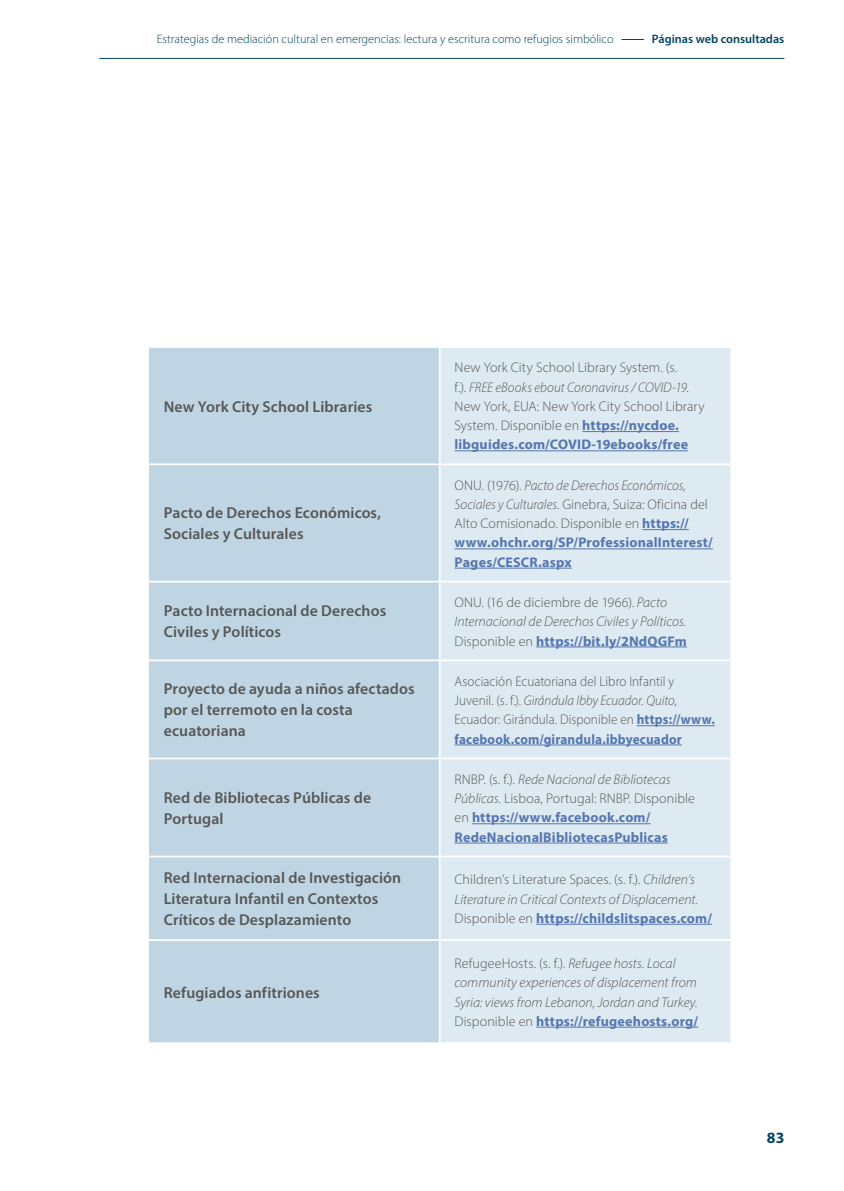
<style>
.page{position:relative;width:844px;height:1191px;background:#fff}
.page>*{position:absolute;margin:0;border:0;box-sizing:border-box;transform-origin:0 0}
.t1{font:600 15.75px/21px "Myriad Pro";letter-spacing:.005em;color:#575756}
.t2{font:700 15.75px "Myriad Pro";color:#004563}
.t3{font:italic 300 14px/19.2px "Myriad Pro";color:#575756}
.t4{font:300 14px/19.2px "Myriad Pro";letter-spacing:.005em;color:#575756}
.t5{font:300 14px/19.2px "Myriad Pro";letter-spacing:.005em;color:#575756;scale:.94 1}
.t6{font:700 14px/19.2px "Myriad Pro";letter-spacing:.015em;color:#5576af}
.t7{font:300 12.25px "Myriad Pro";color:#004563}
.t8{font:600 12.25px "Myriad Pro";color:#004563}
.s1{font-style:italic}
.s2{font-weight:700;color:#5576af}
.s3{font-style:normal}
.s4{font-weight:700;font-style:normal;color:#5576af}
.s5{font-weight:300;color:#575756}
.s6{font-weight:300;font-style:italic;color:#575756}
</style>
<div class="page">
<div style="left:149px;top:348px;width:289px;height:694px;background:#bfd5e3"></div>
<div style="left:440px;top:348px;width:290px;height:694px;background:#deeaf1"></div>
<hr style="left:439px;top:659px;width:291px;height:2px;background:#fff">
<hr style="left:149px;top:659px;width:290px;height:2px;background:#fff">
<hr style="left:149px;top:463px;width:290px;height:2px;background:#fff">
<hr style="left:439px;top:463px;width:291px;height:2px;background:#fff">
<hr style="left:149px;top:581px;width:290px;height:1px;background:#fff">
<hr style="left:439px;top:581px;width:291px;height:1px;background:#fff">
<hr style="left:149px;top:757px;width:290px;height:2px;background:#fff">
<hr style="left:439px;top:757px;width:291px;height:2px;background:#fff">
<hr style="left:149px;top:855px;width:290px;height:2px;background:#fff">
<hr style="left:439px;top:855px;width:291px;height:2px;background:#fff">
<hr style="left:149px;top:939px;width:290px;height:2px;background:#fff">
<hr style="left:439px;top:939px;width:291px;height:2px;background:#fff">
<hr style="left:582px;top:431px;width:96px;height:1px;background:#5576af">
<hr style="left:454px;top:450px;width:234px;height:1px;background:#5576af">
<hr style="left:642px;top:529px;width:46px;height:1px;background:#5576af">
<hr style="left:454px;top:548px;width:258px;height:1px;background:#5576af">
<hr style="left:454px;top:568px;width:117px;height:1px;background:#5576af">
<hr style="left:536px;top:646px;width:150px;height:1px;background:#5576af">
<hr style="left:636px;top:725px;width:78px;height:1px;background:#5576af">
<hr style="left:454px;top:744px;width:227px;height:1px;background:#5576af">
<hr style="left:472px;top:823px;width:178px;height:1px;background:#5576af">
<hr style="left:454px;top:842px;width:213px;height:1px;background:#5576af">
<hr style="left:536px;top:924px;width:175px;height:1px;background:#5576af">
<hr style="left:536px;top:1026px;width:162px;height:1px;background:#5576af">
<hr style="left:99px;top:58px;width:685px;height:1px;background:#004563">
<svg style="left:621px;top:39px;width:22px;height:1px"></svg>
<p class="t7" style="left:157px;top:32px;width:458px">Estrategias de mediación cultural en emergencias: lectura y escritura como refugios simbólico</p>
<p class="t8" style="left:651px;top:31px;width:134px">Páginas web consultadas</p>
<p class="t1" style="left:164px;top:395px;width:210px">New York City School Libraries</p>
<p class="t1" style="left:164px;top:502px;width:219px">Pacto de Derechos Económicos,<br>Sociales y Culturales</p>
<p class="t4" style="left:454px;top:358px;width:251px">New York City School Library System. (s.<br>f.). <span class="s1">FREE eBooks ebout Coronavirus / COVID-19</span>.<br>New York, EUA: New York City School Library System. Disponible en <span class="s2">https://nycdoe. libguides.com/COVID-19ebooks/free</span></p>
<p class="t4" style="left:454px;top:475px;width:260px">ONU. (1976). <span class="s1">Pacto de Derechos Económicos, Sociales y Culturales</span>. Ginebra, Suiza: Oficina del Alto Comisionado. Disponible en <span class="s2">https:// www.ohchr.org/SP/ProfessionalInterest/ Pages/CESCR.aspx</span></p>
<p class="t1" style="left:164px;top:600px;width:224px">Pacto Internacional de Derechos<br>Civiles y Políticos</p>
<p class="t3" style="left:454px;top:592px;width:234px"><span class="s3">ONU. (16 de diciembre de 1966).</span> Pacto<br>Internacional de Derechos Civiles y Políticos<span class="s3">.<br>Disponible en</span> <span class="s4">https://bit.ly/2NdQGFm</span></p>
<p class="t1" style="left:164px;top:678px;width:252px">Proyecto de ayuda a niños afectados por el terremoto en la costa ecuatoriana</p>
<p class="t5" style="left:454px;top:671px;width:278px">Asociación Ecuatoriana del Libro Infantil y Juvenil. (s. f.). <span class="s1">Girándula Ibby Ecuador. Quito</span>, Ecuador: Girándula. Disponible en <span class="s2">https://www. facebook.com/girandula.ibbyecuador</span></p>
<p class="t1" style="left:164px;top:786px;width:209px">Red de Bibliotecas Públicas de<br>Portugal</p>
<p class="t6" style="left:454px;top:769px;width:242px"><span class="s5">RNBP. (s. f.).</span> <span class="s6">Rede Nacional de Bibliotecas Públicas</span><span class="s5">. Lisboa, Portugal: RNBP. Disponible en</span> https://www.facebook.com/ RedeNacionalBibliotecasPublicas</p>
<p class="t1" style="left:164px;top:867px;width:239px">Red Internacional de Investigación<br>Literatura Infantil en Contextos<br>Críticos de Desplazamiento</p>
<p class="t3" style="left:454px;top:870px;width:259px"><span class="s3">Children’s Literature Spaces. (s. f.).</span> Children’s<br>Literature in Critical Contexts of Displacement<span class="s3">.<br>Disponible en</span> <span class="s4">https://childslitspaces.com/</span></p>
<p class="t1" style="left:164px;top:981px;width:157px">Refugiados anfitriones</p>
<p class="t3" style="left:454px;top:953px;width:245px"><span class="s3">RefugeeHosts. (s. f.).</span> Refugee hosts. Local community experiences of displacement from Syria: views from Lebanon, Jordan and Turkey<span class="s3">.<br>Disponible en</span> <span class="s4">https://refugeehosts.org/</span></p>
<p class="t2" style="left:766px;top:1127px;width:19px">83</p>
</div>
